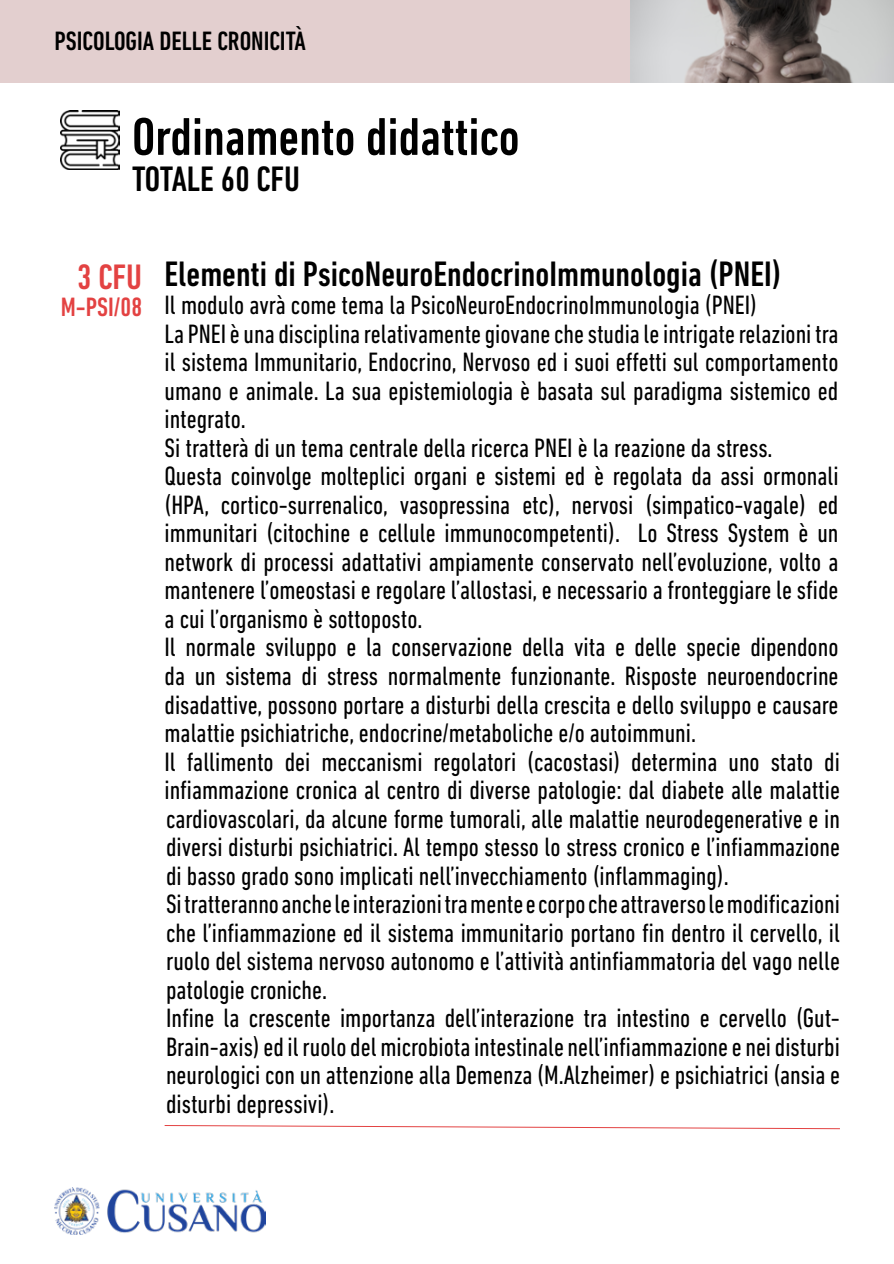
<style>
.page{position:relative;width:894px;height:1264px;background:#fff}
.page>*{position:absolute;margin:0;border:0;box-sizing:border-box;transform-origin:0 0}
.t1{font:500 condensed 54px "DIN Next LT Pro";color:#000}
.t2{font:500 condensed 36px "DIN Next LT Pro";color:#000}
.t3{font:500 condensed 36px "DIN Next LT Pro";color:#e34242}
.t4{font:condensed 27px/28.5px "DIN Next LT Pro";color:#000}
.t5{font:500 condensed 27px "DIN Next LT Pro";color:#000}
.t6{font:500 condensed 27px "DIN Next LT Pro";color:#e34242}
</style>
<div class="page">
<img style="left:54px;top:1187px;width:211px;height:47px">
<div style="left:0;top:0;width:893px;height:83px;background:#e3cfcf"></div>
<img style="left:60px;top:111px;width:59px;height:58px">
<svg style="left:164px;top:1125px;width:676px;height:4px"></svg>
<img style="left:630px;top:0;width:263px;height:83px">
<p class="t5" style="left:54px;top:26px;width:253px">PSICOLOGIA DELLE CRONICITÀ</p>
<h1 class="t1" style="left:132px;top:106px;width:389px">Ordinamento didattico</h1>
<h2 class="t2" style="left:132px;top:158px;width:169px">TOTALE 60 CFU</h2>
<h2 class="t3" style="left:77px;top:256px;width:66px">3 CFU</h2>
<p class="t6" style="left:61px;top:291px;width:83px">M-PSI/08</p>
<h2 class="t2" style="left:164px;top:253px;width:618px">Elementi di PsicoNeuroEndocrinoImmunologia (PNEI)</h2>
<p class="t4" style="left:164px;top:290px;width:677px">Il modulo avrà come tema la PsicoNeuroEndocrinoImmunologia (PNEI)<br>La PNEI è una disciplina relativamente giovane che studia le intrigate relazioni tra il sistema Immunitario, Endocrino, Nervoso ed i suoi effetti sul comportamento umano e animale. La sua epistemiologia è basata sul paradigma sistemico ed integrato.<br>Si tratterà di un tema centrale della ricerca PNEI è la reazione da stress.<br>Questa coinvolge molteplici organi e sistemi ed è regolata da assi ormonali (HPA, cortico-surrenalico, vasopressina etc), nervosi (simpatico-vagale) ed immunitari (citochine e cellule immunocompetenti). Lo Stress System è un network di processi adattativi ampiamente conservato nell’evoluzione, volto a mantenere l’omeostasi e regolare l’allostasi, e necessario a fronteggiare le sfide a cui l’organismo è sottoposto.<br>Il normale sviluppo e la conservazione della vita e delle specie dipendono da un sistema di stress normalmente funzionante. Risposte neuroendocrine disadattive, possono portare a disturbi della crescita e dello sviluppo e causare malattie psichiatriche, endocrine/metaboliche e/o autoimmuni.<br>Il fallimento dei meccanismi regolatori (cacostasi) determina uno stato di infiammazione cronica al centro di diverse patologie: dal diabete alle malattie cardiovascolari, da alcune forme tumorali, alle malattie neurodegenerative e in diversi disturbi psichiatrici. Al tempo stesso lo stress cronico e l’infiammazione di basso grado sono implicati nell’invecchiamento (inflammaging).<br>Si tratteranno anche le interazioni tra mente e corpo che attraverso le modificazioni che l’infiammazione ed il sistema immunitario portano fin dentro il cervello, il ruolo del sistema nervoso autonomo e l’attività antinfiammatoria del vago nelle patologie croniche.<br>Infine la crescente importanza dell’interazione tra intestino e cervello (Gut-Brain-axis) ed il ruolo del microbiota intestinale nell’infiammazione e nei disturbi neurologici con un attenzione alla Demenza (M.Alzheimer) e psichiatrici (ansia e disturbi depressivi).</p>
</div>
